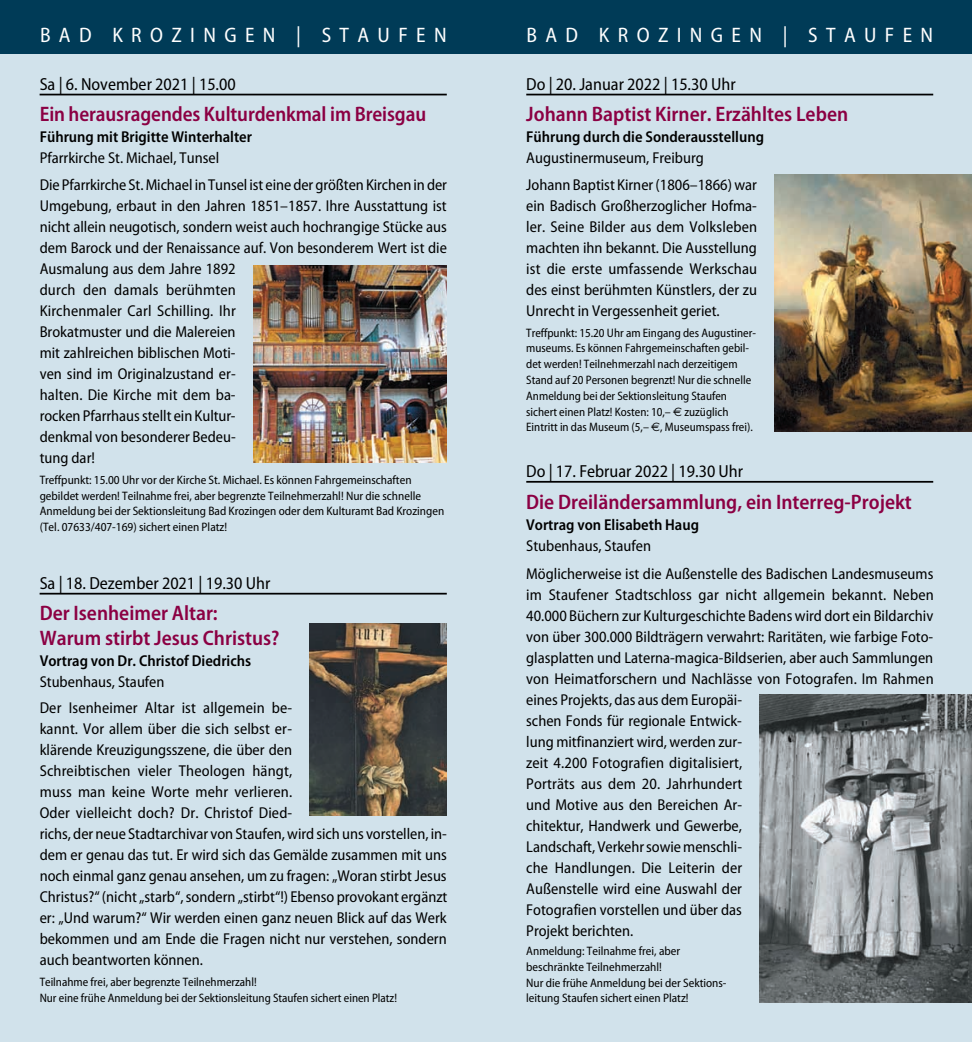
<style>
.page{position:relative;width:972px;height:1042px;background:#fff}
.page>*{position:absolute;margin:0;border:0;box-sizing:border-box;transform-origin:0 0}
.t1{font:600 semi-condensed 21px/24.5px "Myriad Pro";color:#8b0043}
.t2{font:semi-condensed 21px "Myriad Pro";letter-spacing:.4em;color:#fff}
.t3{font:semi-condensed 17.5px "Myriad Pro";color:#000}
.t4{font:semi-condensed 15.75px/21px "Myriad Pro";color:#000}
.t5{font:600 semi-condensed 15.75px "Myriad Pro";color:#000}
.t6{font:semi-condensed 12.25px/15.8px "Myriad Pro";color:#000}
.s1{font-family:"Euro Sans";font-stretch:normal}
</style>
<div class="page">
<div style="left:0;top:0;width:971px;height:55px;background:#003b57"></div>
<div style="left:0;top:55px;width:971px;height:986px;background:#d1e2eb"></div>
<hr style="left:526px;top:94px;width:407px;height:1px;background:#000">
<hr style="left:526px;top:481px;width:407px;height:1px;background:#000">
<img style="left:774px;top:175px;width:197px;height:257px">
<img style="left:759px;top:694px;width:212px;height:308px">
<hr style="left:40px;top:592px;width:406px;height:2px;background:#000">
<hr style="left:40px;top:94px;width:406px;height:1px;background:#000">
<img style="left:253px;top:265px;width:193px;height:197px">
<img style="left:309px;top:623px;width:137px;height:191px">
<h1 class="t2" style="left:40px;top:27px;width:408px">BAD KROZINGEN | STAUFEN</h1>
<h1 class="t2" style="left:526px;top:27px;width:408px">BAD KROZINGEN | STAUFEN</h1>
<p class="t3" style="left:526px;top:77px;width:211px">Do | 20. Januar 2022 | 15.30 Uhr</p>
<h1 class="t1" style="left:526px;top:104px;width:323px">Johann Baptist Kirner. Erzähltes Leben</h1>
<p class="t5" style="left:526px;top:131px;width:239px">Führung durch die Sonderausstellung</p>
<p class="t4" style="left:526px;top:146px;width:232px;line-height:26.2px">Augustinermuseum, Freiburg<br>Johann Baptist Kirner (1806–1866) war</p>
<p class="t4" style="left:526px;top:196px;width:232px;text-align:justify">ein Badisch Großherzoglicher Hofma&shy;ler. Seine Bilder aus dem Volksleben machten ihn bekannt. Die Ausstellung ist die erste umfassende Werkschau des einst berühmten Künstlers, der zu Unrecht in Vergessenheit geriet.</p>
<p class="t6" style="left:526px;top:326px;width:231px">Treffpunkt: 15.20 Uhr am Eingang des Augustiner&shy;museums. Es können Fahrgemeinschaften gebil&shy;det werden! Teilnehmerzahl nach derzeitigem Stand auf 20 Personen begrenzt! Nur die schnelle Anmeldung bei der Sektionsleitung Staufen sichert einen Platz! Kosten: 10,– <span class="s1">€</span> zuzüglich Eintritt in das Museum (5,– <span class="s1">€</span>, Museumspass frei).</p>
<p class="t3" style="left:526px;top:464px;width:218px">Do | 17. Februar 2022 | 19.30 Uhr</p>
<h1 class="t1" style="left:526px;top:491px;width:387px">Die Dreiländersammlung, ein Interreg-Projekt</h1>
<p class="t5" style="left:526px;top:518px;width:174px">Vortrag von Elisabeth Haug</p>
<p class="t4" style="left:526px;top:532px;width:408px;line-height:28px">Stubenhaus, Staufen<br>Möglicherweise ist die Außenstelle des Badischen Landesmuseums</p>
<p class="t4" style="left:526px;top:585px;width:409px">im Staufener Stadtschloss gar nicht allgemein bekannt. Neben 40.000 Büchern zur Kulturgeschichte Badens wird dort ein Bildarchiv von über 300.000 Bildträgern verwahrt: Raritäten, wie farbige Foto&shy;glasplatten und Laterna-magica-Bildserien, aber auch Sammlungen von Heimatforschern und Nachlässe von Fotografen. Im Rahmen eines Projekts, das aus dem Europäi-<br>schen Fonds für regionale Entwick-<br>lung mitfinanziert wird, werden zur-<br>zeit 4.200 Fotografien digitalisiert,<br>Porträts aus dem 20. Jahrhundert<br>und Motive aus den Bereichen Ar-<br>chitektur, Handwerk und Gewerbe,<br>Landschaft, Verkehr sowie menschli-<br>che Handlungen. Die Leiterin der<br>Außenstelle wird eine Auswahl der<br>Fotografien vorstellen und über das<br>Projekt berichten.</p>
<p class="t6" style="left:526px;top:943px;width:202px">Anmeldung: Teilnahme frei, aber beschränkte Teilnehmerzahl!<br>Nur die frühe Anmeldung bei der Sektions&shy;leitung Staufen sichert einen Platz!</p>
<p class="t3" style="left:40px;top:77px;width:197px">Sa | 6. November 2021 | 15.00</p>
<h1 class="t1" style="left:40px;top:104px;width:388px">Ein herausragendes Kulturdenkmal im Breisgau</h1>
<p class="t5" style="left:40px;top:131px;width:214px">Führung mit Brigitte Winterhalter</p>
<p class="t4" style="left:40px;top:146px;width:408px;line-height:26.2px">Pfarrkirche St. Michael, Tunsel<br>Die Pfarrkirche St. Michael in Tunsel ist eine der größten Kirchen in der</p>
<p class="t4" style="left:40px;top:196px;width:408px">Umgebung, erbaut in den Jahren 1851–1857. Ihre Ausstattung ist nicht allein neugotisch, sondern weist auch hochrangige Stücke aus dem Barock und der Renaissance auf. Von besonderem Wert ist die Ausmalung aus dem Jahre 1892<br>durch den damals berühmten<br>Kirchenmaler Carl Schilling. Ihr<br>Brokatmuster und die Malereien<br>mit zahlreichen biblischen Moti-<br>ven sind im Originalzustand er-<br>halten. Die Kirche mit dem ba-<br>rocken Pfarrhaus stellt ein Kultur-<br>denkmal von besonderer Bedeu-<br>tung dar!</p>
<p class="t6" style="left:40px;top:473px;width:406px">Treffpunkt: 15.00 Uhr vor der Kirche St. Michael. Es können Fahrgemeinschaften gebildet werden! Teilnahme frei, aber begrenzte Teilnehmerzahl! Nur die schnelle Anmeldung bei der Sektionsleitung Bad Krozingen oder dem Kulturamt Bad Krozingen (Tel. 07633/407-169) sichert einen Platz!</p>
<p class="t3" style="left:40px;top:576px;width:232px">Sa | 18. Dezember 2021 | 19.30 Uhr</p>
<h1 class="t1" style="left:40px;top:602px;width:241px">Der Isenheimer Altar:<br>Warum stirbt Jesus Christus?</h1>
<p class="t5" style="left:40px;top:654px;width:213px">Vortrag von Dr. Christof Diedrichs</p>
<p class="t4" style="left:40px;top:669px;width:254px;line-height:26.2px">Stubenhaus, Staufen<br>Der Isenheimer Altar ist allgemein be-</p>
<p class="t4" style="left:40px;top:719px;width:409px">kannt. Vor allem über die sich selbst er-<br>klärende Kreuzigungsszene, die über den<br>Schreibtischen vieler Theologen hängt,<br>muss man keine Worte mehr verlieren.<br>Oder vielleicht doch? Dr. Christof Died-<br>richs, der neue Stadtarchivar von Staufen, wird sich uns vorstellen, in&shy;dem er genau das tut. Er wird sich das Gemälde zusammen mit uns noch einmal ganz genau ansehen, um zu fragen: „Woran stirbt Jesus Christus?“ (nicht „starb“, sondern „stirbt“!) Ebenso provokant ergänzt er: „Und warum?“ Wir werden einen ganz neuen Blick auf das Werk bekommen und am Ende die Fragen nicht nur verstehen, sondern auch beantworten können.</p>
<p class="t6" style="left:40px;top:975px;width:359px">Teilnahme frei, aber begrenzte Teilnehmerzahl!<br>Nur eine frühe Anmeldung bei der Sektionsleitung Staufen sichert einen Platz!</p>
</div>
